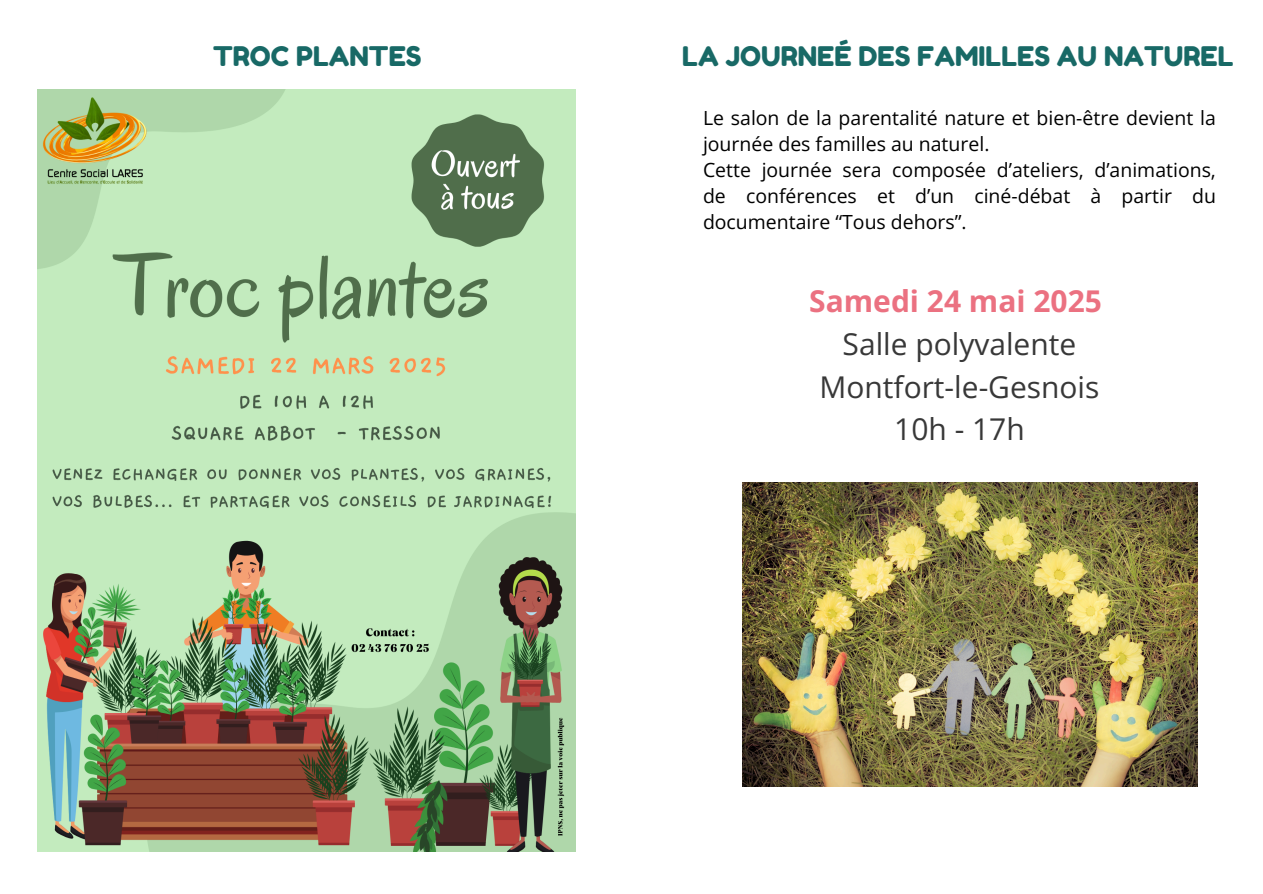
<style>
.page{position:relative;width:1263px;height:894px;background:#fff}
.page>*{position:absolute;margin:0;border:0;box-sizing:border-box;transform-origin:0 0}
.t1{font:30px/42.8px "Open Sans";color:#383838;text-align:center}
.t2{font:27px "Fredoka One";color:#186966}
.t3{font:19.5px/25.8px "Open Sans";color:#000}
.s1{font-weight:700;color:#eb7181}
</style>
<div class="page">
<img style="left:742px;top:483px;width:456px;height:303px">
<img style="left:37px;top:89px;width:538px;height:762px">
<h1 class="t2" style="left:213px;top:40px;width:210px">TROC PLANTES</h1>
<p class="t2" style="left:682px;top:40px;width:553px">LA JOURNEÉ DES FAMILLES AU NATUREL</p>
<p class="t3" style="left:703px;top:105px;width:514px">Le salon de la parentalité nature et bien-être devient la journée des familles au naturel.</p>
<p class="t3" style="left:703px;top:156px;width:514px;text-align:justify">Cette journée sera composée d’ateliers, d’animations, de conférences et d’un ciné-débat à partir du documentaire “Tous dehors”.</p>
<h1 class="t1" style="left:809px;top:279px;width:294px"><span class="s1">Samedi 24 mai 2025<br></span>Salle polyvalente<br>Montfort-le-Gesnois<br>10h - 17h</h1>
</div>
